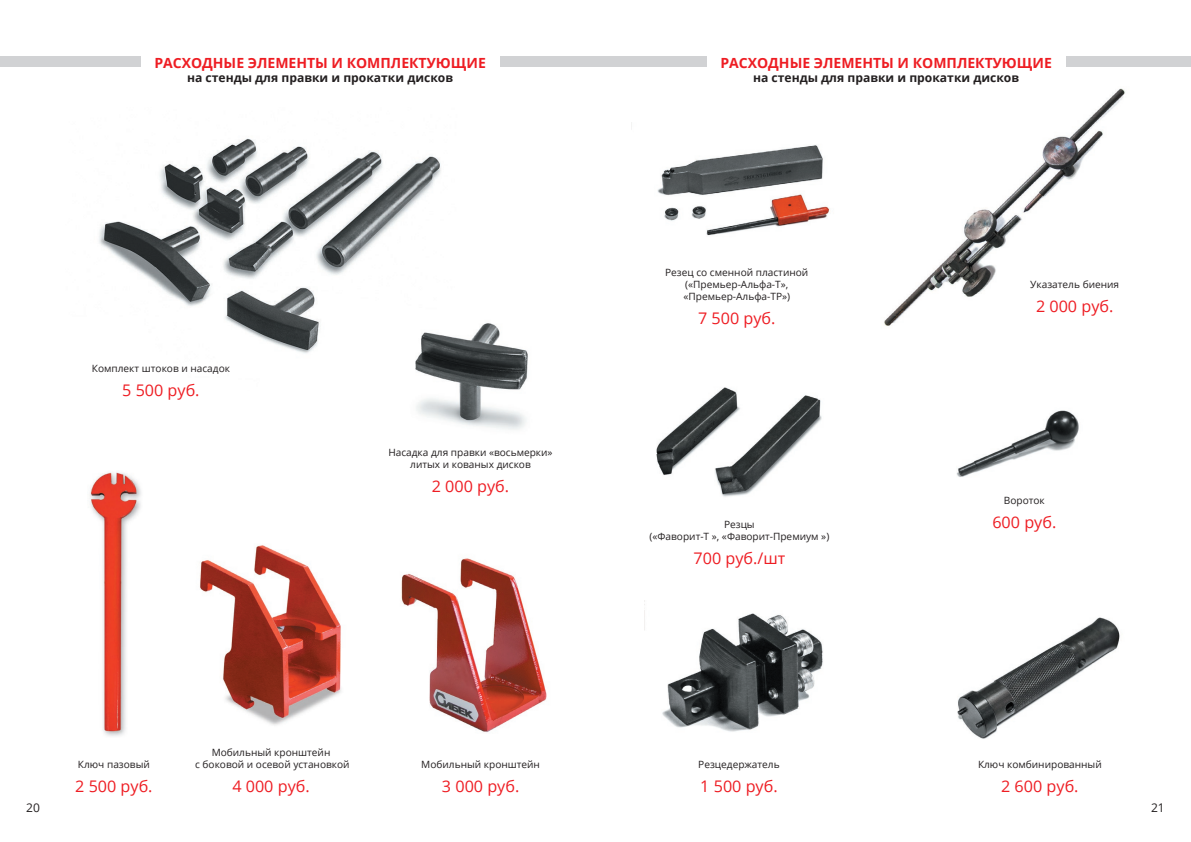
<style>
.page{position:relative;width:1191px;height:842px;background:#fff}
.page>*{position:absolute;margin:0;border:0;box-sizing:border-box;transform-origin:0 0}
.t1{font:16px "Open Sans";color:#ee1d23}
.t2{font:700 14px "Open Sans";color:#ee1d23}
.t3{font:700 12px "Open Sans";color:#231f20}
.t4{font:12px "Open Sans";color:#231f20}
.t5{font:10px/12px "Open Sans";color:#231f20;text-align:center}
</style>
<div class="page">
<img style="left:99px;top:138px;width:342px;height:215px">
<div style="left:0;top:56px;width:610px;height:11px;background:#d1d2d4"></div>
<img style="left:200px;top:545px;width:141px;height:180px">
<div style="left:141px;top:52px;width:358px;height:35px;background:#fff"></div>
<img style="left:401px;top:558px;width:146px;height:174px">
<img style="left:89px;top:472px;width:52px;height:264px">
<img style="left:399px;top:313px;width:129px;height:117px">
<img style="left:631px;top:122px;width:199px;height:114px">
<div style="left:581px;top:56px;width:610px;height:11px;background:#d1d2d4"></div>
<img style="left:957px;top:617px;width:163px;height:122px">
<img style="left:956px;top:410px;width:123px;height:67px">
<img style="left:644px;top:601px;width:179px;height:131px">
<img style="left:656px;top:387px;width:166px;height:110px">
<div style="left:707px;top:52px;width:358px;height:35px;background:#fff"></div>
<img style="left:884px;top:88px;width:241px;height:238px">
<h2 class="t2" style="left:154px;top:53px;width:333px">РАСХОДНЫЕ ЭЛЕМЕНТЫ И КОМПЛЕКТУЮЩИЕ</h2>
<p class="t3" style="left:187px;top:69px;width:267px">на стенды для правки и прокатки дисков</p>
<p class="t5" style="left:92px;top:362px;width:140px">Комплект штоков и насадок</p>
<h1 class="t1" style="left:122px;top:379px;width:79px">5 500 руб.</h1>
<p class="t5" style="left:388px;top:446px;width:166px">Насадка для правки «восьмерки» литых и кованых дисков</p>
<h1 class="t1" style="left:432px;top:475px;width:79px">2 000 руб.</h1>
<p class="t5" style="left:78px;top:758px;width:73px">Ключ пазовый</p>
<h1 class="t1" style="left:75px;top:775px;width:79px">2 500 руб.</h1>
<p class="t5" style="left:195px;top:746px;width:156px">Мобильный кронштейн<br>с боковой и осевой установкой</p>
<h1 class="t1" style="left:232px;top:775px;width:79px">4 000 руб.</h1>
<p class="t5" style="left:421px;top:758px;width:120px">Мобильный кронштейн</p>
<h1 class="t1" style="left:442px;top:775px;width:79px">3 000 руб.</h1>
<h2 class="t2" style="left:720px;top:53px;width:333px">РАСХОДНЫЕ ЭЛЕМЕНТЫ И КОМПЛЕКТУЮЩИЕ</h2>
<p class="t3" style="left:753px;top:69px;width:267px">на стенды для правки и прокатки дисков</p>
<p class="t5" style="left:665px;top:266px;width:145px">Резец со сменной пластиной («Премьер-Альфа-Т», «Премьер-Альфа-ТР»)</p>
<h1 class="t1" style="left:698px;top:307px;width:79px">7 500 руб.</h1>
<p class="t5" style="left:649px;top:518px;width:181px">Резцы<br>(«Фаворит-Т », «Фаворит-Премиум »)</p>
<h1 class="t1" style="left:693px;top:547px;width:93px">700 руб./шт</h1>
<p class="t5" style="left:698px;top:758px;width:83px">Резцедержатель</p>
<h1 class="t1" style="left:700px;top:775px;width:79px">1 500 руб.</h1>
<p class="t5" style="left:1030px;top:278px;width:90px">Указатель биения</p>
<h1 class="t1" style="left:1036px;top:295px;width:79px">2 000 руб.</h1>
<p class="t5" style="left:1003px;top:494px;width:42px">Вороток</p>
<h1 class="t1" style="left:992px;top:511px;width:65px">600 руб.</h1>
<p class="t5" style="left:978px;top:758px;width:125px">Ключ комбинированный</p>
<h1 class="t1" style="left:1001px;top:775px;width:79px">2 600 руб.</h1>
<p class="t4" style="left:26px;top:800px;width:15px">20</p>
<p class="t4" style="left:1151px;top:800px;width:15px">21</p>
</div>
